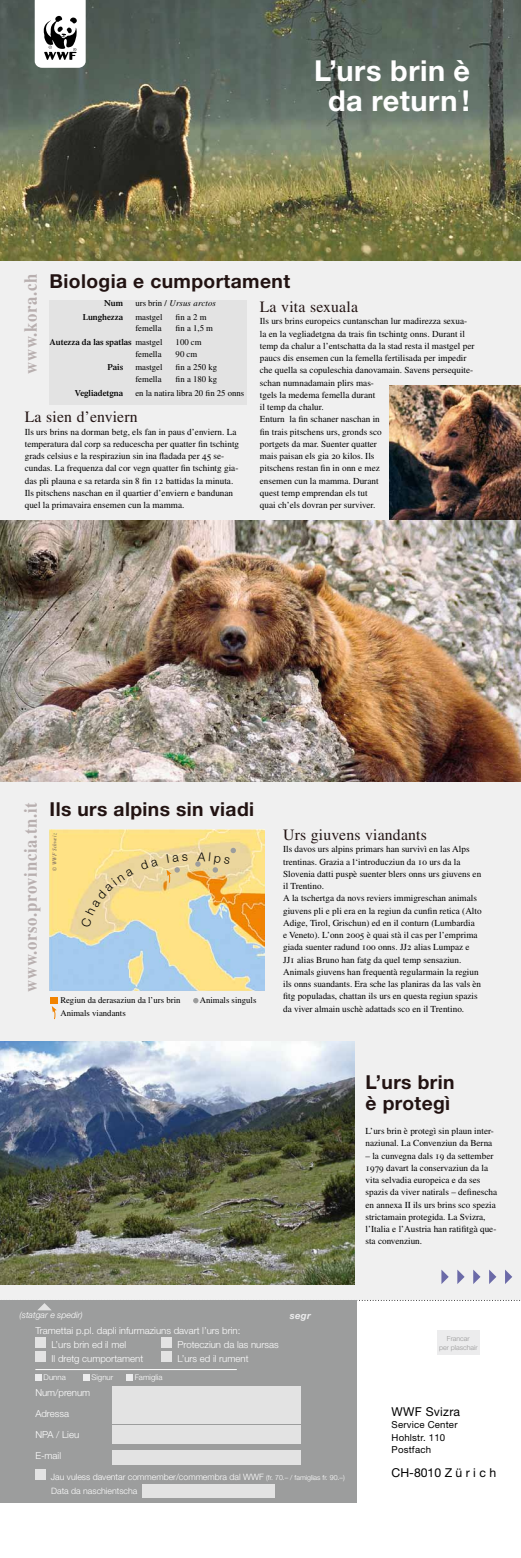
<style>
.page{position:relative;width:521px;height:1558px;background:#fff}
.page>*{position:absolute;margin:0;border:0;box-sizing:border-box;transform-origin:0 0}
.t1{font:700 28.88px/30.1px "Helvetica Neue LT Std";letter-spacing:.02em;color:#fff;text-align:center}
.t2{font:700 19.25px/20.1px "Helvetica Neue LT Std";letter-spacing:.02em;color:#221312}
.t3{font:700 18.38px "Times LT Std";letter-spacing:.04em;color:#b8afaf;scale:.9 1}
.t4{font:15.75px "Times LT Std";letter-spacing:.01em;color:#221312}
.t5{font:12.25px "Helvetica Neue LT Std";letter-spacing:.02em;color:#000}
.t6{font:300 9.62px/21px "Helvetica Neue LT Std";color:#fff}
.t7{font:9.62px/12.2px "Helvetica Neue LT Std";letter-spacing:.02em;color:#000}
.t8{font:italic 700 9.62px "Helvetica Neue LT Std";color:#ececed}
.t9{font:9.19px/12.2px "Times LT Std";color:#000}
.t10{font:8.75px "Times LT Std";color:#000}
.t11{font:300 8.75px/14px "Helvetica Neue LT Std";color:#fff}
.t12{font:600 8.75px "Times LT Std";color:#000}
.t13{font:italic 8.75px "Times LT Std";letter-spacing:.02em;color:#000}
.t14{font:italic 300 8.75px "Helvetica Neue LT Std";color:#fff}
.t15{font:300 7.88px "Helvetica Neue LT Std";color:#fff}
.t16{font:300 7px/8.4px "Helvetica Neue LT Std";color:#989898;text-align:center}
.t17{font:italic 5.77px "Times LT Std";letter-spacing:.03em;color:#6a5958;scale:.91 1}
.s1{font-style:normal}
.s2{font-weight:400}
.s3{font-size:7px}
</style>
<div class="page">
<div style="left:0;top:775px;width:521px;height:525px;background:#f0f0f0"></div>
<div style="left:0;top:257px;width:521px;height:264px;background:#f0f0f0"></div>
<img style="left:389px;top:385px;width:132px;height:136px">
<img style="left:0;top:0;width:521px;height:260px">
<img style="left:0;top:521px;width:521px;height:260px">
<svg style="left:441px;top:1269px;width:8px;height:15px"></svg>
<svg style="left:457px;top:1269px;width:7px;height:15px"></svg>
<svg style="left:473px;top:1269px;width:7px;height:15px"></svg>
<svg style="left:489px;top:1269px;width:7px;height:15px"></svg>
<svg style="left:505px;top:1269px;width:7px;height:15px"></svg>
<img style="left:50px;top:829px;width:214px;height:162px">
<svg style="left:193px;top:998px;width:5px;height:5px"></svg>
<div style="left:50px;top:997px;width:7px;height:6px;background:#f18300"></div>
<img style="left:0;top:1042px;width:355px;height:242px">
<svg style="left:52px;top:1006px;width:5px;height:14px"></svg>
<svg style="left:35px;top:0;width:51px;height:68px"></svg>
<div style="left:50px;top:300px;width:197px;height:104px;background:#e3e3e3"></div>
<div style="left:0;top:1300px;width:356px;height:203px;background:#9c9d9d"></div>
<div style="left:35px;top:1337px;width:11px;height:11px;background:#e3e3e3"></div>
<div style="left:161px;top:1337px;width:11px;height:11px;background:#e3e3e3"></div>
<div style="left:35px;top:1351px;width:11px;height:11px;background:#e3e3e3"></div>
<div style="left:161px;top:1351px;width:11px;height:11px;background:#e3e3e3"></div>
<svg style="left:35px;top:1374px;width:6px;height:6px"></svg>
<svg style="left:83px;top:1374px;width:6px;height:6px"></svg>
<svg style="left:126px;top:1374px;width:6px;height:6px"></svg>
<div style="left:35px;top:1469px;width:11px;height:11px;background:#e3e3e3"></div>
<div style="left:437px;top:1330px;width:42px;height:25px;background:#ececed"></div>
<div style="left:113px;top:1385px;width:188px;height:19px;background:#e3e3e3"></div>
<div style="left:113px;top:1405px;width:188px;height:19px;background:#e3e3e3"></div>
<div style="left:113px;top:1425px;width:188px;height:19px;background:#e3e3e3"></div>
<svg style="left:38px;top:1300px;width:483px;height:10px"></svg>
<div style="left:142px;top:1484px;width:133px;height:14px;background:#e3e3e3"></div>
<hr style="left:35px;top:1369px;width:202px;height:1px;background:#fff">
<div style="left:113px;top:1450px;width:188px;height:14px;background:#e3e3e3"></div>
<svg style="left:81px;top:868px;width:53px;height:59px;background:#f0d997"></svg>
<svg style="left:140px;top:859px;width:18px;height:11px"></svg>
<svg style="left:166px;top:854px;width:22px;height:30px"></svg>
<svg style="left:195px;top:848px;width:41px;height:24px"></svg>
<h1 class="t1" style="left:314px;top:55px;width:157px">L’urs brin è da return!</h1>
<h2 class="t2" style="left:50px;top:270px;width:242px">Biologia e cumportament</h2>
<h3 class="t3" style="left:20px;top:374px;width:112px;rotate:-90deg">www.kora.ch</h3>
<p class="t12" style="left:104px;top:298px;width:20px">Num</p>
<p class="t13" style="left:135px;top:298px;width:82px"><span class="s1">urs brin /</span> Ursus arctos</p>
<p class="t12" style="left:83px;top:312px;width:42px">Lunghezza</p>
<p class="t10" style="left:135px;top:312px;width:29px">mastgel</p>
<p class="t10" style="left:176px;top:312px;width:32px">fina2m</p>
<p class="t10" style="left:135px;top:323px;width:28px">femella</p>
<p class="t10" style="left:176px;top:323px;width:39px">fin a 1,5 m</p>
<p class="t12" style="left:50px;top:337px;width:114px">Autezza da las spatlas <span class="s2">mastgel</span></p>
<p class="t10" style="left:176px;top:337px;width:28px">100 cm</p>
<p class="t10" style="left:135px;top:349px;width:28px">femella</p>
<p class="t10" style="left:176px;top:349px;width:23px">90 cm</p>
<p class="t12" style="left:108px;top:362px;width:17px">Pais</p>
<p class="t10" style="left:135px;top:363px;width:29px">mastgel</p>
<p class="t10" style="left:176px;top:363px;width:43px">fin a 250 kg</p>
<p class="t10" style="left:135px;top:374px;width:28px">femella</p>
<p class="t10" style="left:176px;top:374px;width:43px">fin a 180 kg</p>
<p class="t12" style="left:75px;top:387px;width:50px">Vegliadetgna</p>
<p class="t10" style="left:135px;top:388px;width:110px">en la natira libra 20 fin 25 onns</p>
<h3 class="t4" style="left:260px;top:298px;width:100px">La vita sexuala</h3>
<p class="t9" style="left:260px;top:315px;width:216px">Ils urs brins europeics cuntanschan lur madirezza sexua&shy;la en la vegliadetgna da trais fin tschintg onns. Durant il temp da chalur a l’entschatta da la stad resta il mastgel per paucs dis ensemen cun la femella fertilisada per impedir che quella sa copuleschia danovamain. Savens persequite&shy;schan numnadamain plirs mas-<br>tgels la medema femella durant<br>il temp da chalur.<br>Enturn la fin schaner naschan in<br>fin trais pitschens urs, gronds sco<br>portgets da mar. Suenter quatter<br>mais paisan els gia 20 kilos. Ils<br>pitschens restan fin in onn e mez<br>ensemen cun la mamma. Durant<br>quest temp emprendan els tut<br>quai ch’els dovran per surviver.</p>
<h3 class="t4" style="left:25px;top:408px;width:114px">La sien d’enviern</h3>
<p class="t9" style="left:25px;top:425px;width:216px">Ils urs brins na dorman betg, els fan in paus d’enviern. La temperatura dal corp sa reducescha per quatter fin tschintg grads celsius e la respiraziun sin ina fladada per 45 se&shy;cundas. La frequenza dal cor vegn quatter fin tschintg gia&shy;das pli plauna e sa retarda sin 8 fin 12 battidas la minuta.<br>Ils pitschens naschan en il quartier d’enviern e bandunan quel la primavaira ensemen cun la mamma.</p>
<h3 class="t3" style="left:20px;top:992px;width:212px;rotate:-90deg">www.orso.provincia.tn.it</h3>
<h2 class="t2" style="left:50px;top:799px;width:206px">Ils urs alpins sin viadi</h2>
<p class="t17" style="left:52px;top:871px;width:43px;rotate:-90deg">© WWF Schweiz</p>
<p class="t10" style="left:60px;top:995px;width:122px">Regiun da derasaziun da l’urs brin</p>
<p class="t10" style="left:200px;top:995px;width:58px">Animals singuls</p>
<p class="t10" style="left:60px;top:1007px;width:67px">Animals viandants</p>
<h3 class="t4" style="left:283px;top:826px;width:145px">Urs giuvens viandants</h3>
<p class="t9" style="left:283px;top:843px;width:200px">Ils davos urs alpins primars han survivì en las Alps trentinas. Grazia a l‘introducziun da 10 urs da la Slovenia datti puspè suenter blers onns urs giuvens en il Trentino.<br>A la tschertga da novs reviers immigreschan animals giuvens pli e pli era en la regiun da cunfin retica (Alto Adige, Tirol, Grischun) ed en il conturn (Lumbardia<br>e Veneto). L’onn 2005 è quai stà il cas per l’emprima giada suenter radund 100 onns. JJ2 alias Lumpaz e JJ1 alias Bruno han fatg da quel temp sensaziun.<br>Animals giuvens han frequentà regularmain la regiun ils onns suandants. Era sche las planiras da las vals èn fitg populadas, chattan ils urs en questa regiun spazis da viver almain uschè adattads sco en il Trentino.</p>
<h2 class="t2" style="left:365px;top:1072px;width:91px">L’urs brin è protegì</h2>
<p class="t9" style="left:365px;top:1125px;width:130px">L’urs brin è protegì sin plaun inter&shy;naziunal. La Convenziun da Berna</p>
<p class="t9" style="left:365px;top:1149px;width:133px">– la cunvegna dals 19 da settember<br>1979 davart la conservaziun da la vita selvadia europeica e da ses spazis da viver natirals – definescha en annexa II ils urs brins sco spezia strictamain protegida. La Svizra, l’Italia e l’Austria han ratifitgà que&shy;sta convenziun.</p>
<p class="t14" style="left:20px;top:1309px;width:65px">(statgar e spedir)</p>
<p class="t8" style="left:290px;top:1309px;width:23px">segr</p>
<p class="t6" style="left:51px;top:1323px;width:190px;line-height:14px;text-indent:-16px">Tramettai p.pl. dapli infurmaziuns davart l’urs brin:<br>L’urs brin ed il mel</p>
<p class="t6" style="left:177px;top:1334px;width:103px">Protecziun da las nursas</p>
<p class="t6" style="left:51px;top:1348px;width:93px">Il dretg cumportament</p>
<p class="t6" style="left:177px;top:1348px;width:73px">L’urs ed il rument</p>
<p class="t15" style="left:44px;top:1372px;width:24px">Dunna</p>
<p class="t15" style="left:92px;top:1372px;width:23px">Signur</p>
<p class="t15" style="left:135px;top:1372px;width:29px">Famiglia</p>
<p class="t6" style="left:35px;top:1382px;width:56px">Num/prenum<br>Adressa<br>NPA / Lieu<br>E-mail</p>
<p class="t11" style="left:51px;top:1469px;width:295px">Jau vuless daventar commember/commembra dal WWF <span class="s3">(fr. 70.– / famiglias fr. 90.–)<br></span>Data da naschientscha</p>
<p class="t16" style="left:439px;top:1334px;width:40px">Francar<br>per plaschair</p>
<h3 class="t5" style="left:391px;top:1404px;width:70px">WWF Svizra</h3>
<p class="t7" style="left:391px;top:1418px;width:67px">Service Center<br>Hohlstr. 110<br>Postfach</p>
<h3 class="t5" style="left:391px;top:1465px;width:106px">CH-8010 Z ü r i c h</h3>
</div>
